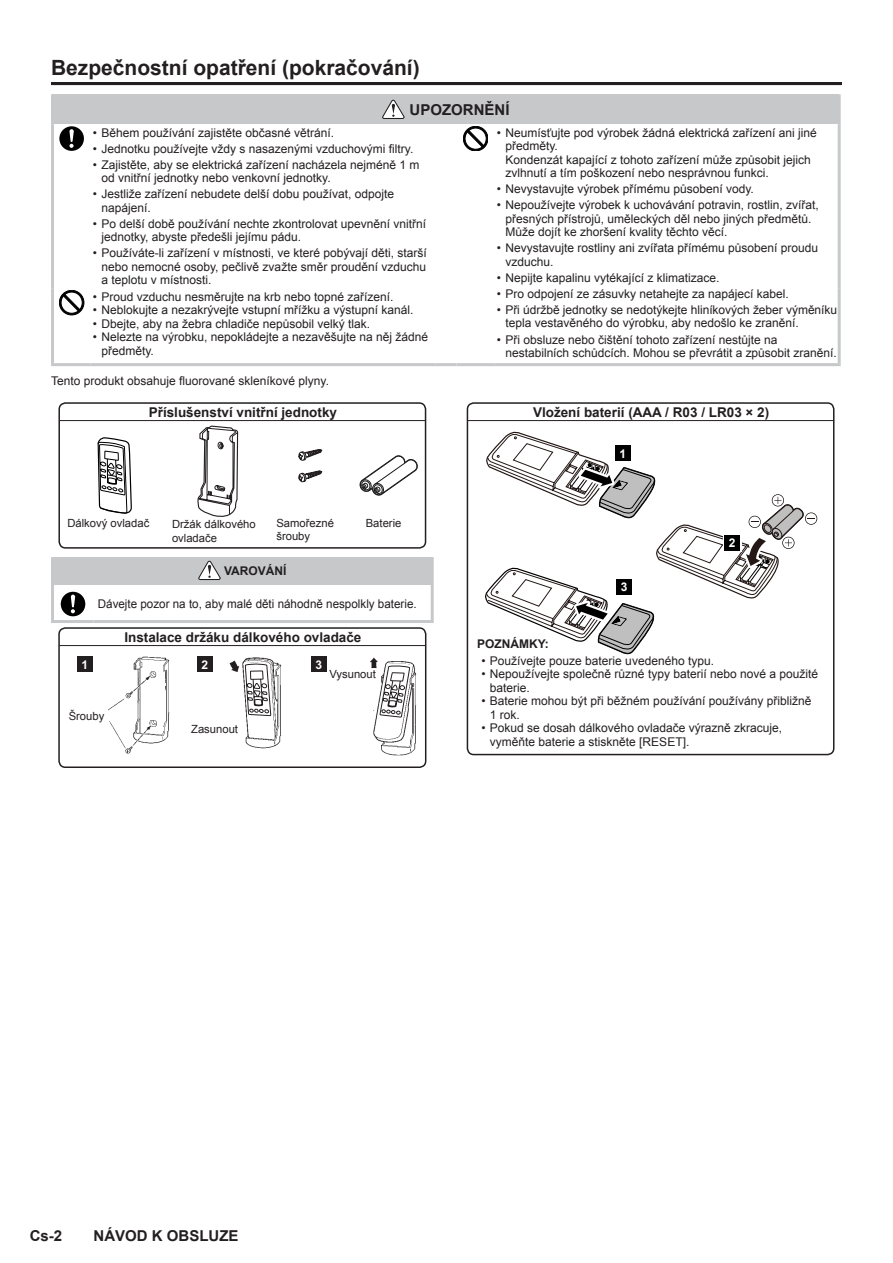
<style>
.page{position:relative;width:893px;height:1263px;background:#fff}
.page>*{position:absolute;margin:0;border:0;box-sizing:border-box;transform-origin:0 0}
.t1{font:700 21px "Arial";color:#231f20}
.t2{font:700 15px "Arial";color:#231f20}
.t3{font:700 13.5px "Arial";color:#231f20}
.t4{font:12px/13.5px "Arial";color:#231f20}
.t5{font:700 12px "Arial";color:#231f20}
.t6{font:700 12px "Arial";color:#fff}
.t7{font:11.25px/13.5px "Arial";color:#231f20}
</style>
<div class="page">
<div style="left:53px;top:94px;width:786px;height:30px;background:#c7c8ca"></div>
<hr style="left:51px;top:94px;width:3px;height:30px;background:#c7c8ca">
<hr style="left:838px;top:94px;width:3px;height:30px;background:#c7c8ca">
<hr style="left:51px;top:124px;width:3px;height:164px;background:#c7c8ca">
<hr style="left:435px;top:363px;width:21px;height:3px;background:#c7c8ca">
<hr style="left:456px;top:363px;width:39px;height:3px;background:#c7c8ca">
<hr style="left:838px;top:124px;width:3px;height:164px;background:#c7c8ca">
<hr style="left:838px;top:288px;width:3px;height:75px;background:#c7c8ca">
<hr style="left:495px;top:363px;width:346px;height:3px;background:#c7c8ca">
<hr style="left:51px;top:288px;width:3px;height:75px;background:#c7c8ca">
<hr style="left:51px;top:363px;width:40px;height:3px;background:#c7c8ca">
<hr style="left:91px;top:363px;width:344px;height:3px;background:#c7c8ca">
<svg style="left:382px;top:100px;width:23px;height:19px"></svg>
<svg style="left:59px;top:126px;width:25px;height:25px"></svg>
<svg style="left:463px;top:126px;width:25px;height:25px"></svg>
<svg style="left:59px;top:290px;width:25px;height:25px"></svg>
<hr style="left:51px;top:82px;width:791px;height:3px;background:#231f20">
<svg style="left:197px;top:425px;width:41px;height:92px"></svg>
<svg style="left:299px;top:449px;width:23px;height:12px"></svg>
<svg style="left:299px;top:470px;width:23px;height:12px"></svg>
<div style="left:58px;top:402px;width:368px;height:147px;border:2px solid #231f20;border-radius:6px"></div>
<hr style="left:59px;top:420px;width:367px;height:1px;background:#231f20">
<svg style="left:98px;top:437px;width:34px;height:77px"></svg>
<svg style="left:360px;top:455px;width:58px;height:41px"></svg>
<div style="left:53px;top:557px;width:379px;height:28px;background:#c7c8ca"></div>
<hr style="left:51px;top:557px;width:3px;height:28px;background:#c7c8ca">
<hr style="left:431px;top:557px;width:3px;height:28px;background:#c7c8ca">
<hr style="left:51px;top:585px;width:3px;height:35px;background:#c7c8ca">
<hr style="left:51px;top:620px;width:43px;height:3px;background:#c7c8ca">
<hr style="left:431px;top:585px;width:3px;height:35px;background:#c7c8ca">
<hr style="left:94px;top:620px;width:340px;height:3px;background:#c7c8ca">
<svg style="left:198px;top:561px;width:23px;height:19px"></svg>
<svg style="left:61px;top:592px;width:24px;height:24px"></svg>
<div style="left:58px;top:627px;width:368px;height:141px;border:2px solid #231f20;border-radius:6px"></div>
<hr style="left:59px;top:645px;width:367px;height:1px;background:#231f20">
<div style="left:311px;top:657px;width:15px;height:15px;background:#231f20"></div>
<div style="left:197px;top:657px;width:15px;height:15px;background:#231f20"></div>
<div style="left:77px;top:657px;width:16px;height:15px;background:#231f20"></div>
<img style="left:108px;top:657px;width:62px;height:96px">
<img style="left:229px;top:660px;width:52px;height:89px">
<div style="left:221px;top:685px;width:22px;height:16px;background:#fff"></div>
<svg style="left:244px;top:657px;width:29px;height:80px"></svg>
<img style="left:370px;top:657px;width:47px;height:98px">
<div style="left:356px;top:696px;width:20px;height:14px;background:#fff"></div>
<svg style="left:376px;top:663px;width:36px;height:75px"></svg>
<div style="left:467px;top:402px;width:367px;height:353px;border:2px solid #231f20;border-radius:6px"></div>
<hr style="left:468px;top:420px;width:366px;height:1px;background:#231f20">
<svg style="left:485px;top:432px;width:332px;height:222px"></svg>
<h1 class="t1" style="left:51px;top:53px;width:370px">Bezpečnostní opatření (pokračování)</h1>
<p class="t2" style="left:410px;top:100px;width:102px">UPOZORNĚNÍ</p>
<p class="t4" style="left:93px;top:126px;width:243px">• Během používání zajistěte občasné větrání.</p>
<p class="t4" style="left:93px;top:142px;width:322px">• Jednotku používejte vždy s nasazenými vzduchovými filtry.</p>
<p class="t4" style="left:101px;top:158px;width:320px;text-indent:-9px">• Zajistěte, aby se elektrická zařízení nacházela nejméně 1 m od vnitřní jednotky nebo venkovní jednotky.</p>
<p class="t4" style="left:101px;top:187px;width:294px;text-indent:-9px">• Jestliže zařízení nebudete delší dobu používat, odpojte napájení.</p>
<p class="t4" style="left:101px;top:217px;width:326px;text-indent:-9px">• Po delší době používání nechte zkontrolovat upevnění vnitřní jednotky, abyste předešli jejímu pádu.</p>
<p class="t4" style="left:101px;top:247px;width:327px;text-align:justify;text-indent:-9px">• Používáte-li zařízení v místnosti, ve které pobývají děti, starší nebo nemocné osoby, pečlivě zvažte směr proudění vzduchu a teplotu v místnosti.</p>
<p class="t4" style="left:93px;top:290px;width:302px">• Proud vzduchu nesměrujte na krb nebo topné zařízení.</p>
<p class="t4" style="left:93px;top:303px;width:322px">• Neblokujte a nezakrývejte vstupní mřížku a výstupní kanál.</p>
<p class="t4" style="left:93px;top:317px;width:279px">• Dbejte, aby na žebra chladiče nepůsobil velký tlak.</p>
<p class="t4" style="left:101px;top:330px;width:328px;text-indent:-9px">• Nelezte na výrobku, nepokládejte a nezavěšujte na něj žádné předměty.</p>
<p class="t4" style="left:51px;top:375px;width:279px">Tento produkt obsahuje fluorované skleníkové plyny.</p>
<p class="t3" style="left:149px;top:403px;width:190px">Příslušenství vnitřní jednotky</p>
<p class="t7" style="left:172px;top:518px;width:85px">Držák dálkového ovladače</p>
<p class="t7" style="left:276px;top:516px;width:59px">Samořezné šrouby</p>
<p class="t7" style="left:67px;top:516px;width:83px">Dálkový ovladač</p>
<p class="t7" style="left:366px;top:516px;width:37px">Baterie</p>
<p class="t5" style="left:224px;top:563px;width:64px">VAROVÁNÍ</p>
<p class="t4" style="left:98px;top:597px;width:320px">Dávejte pozor na to, aby malé děti náhodně nespolkly baterie.</p>
<p class="t3" style="left:124px;top:628px;width:239px">Instalace držáku dálkového ovladače</p>
<p class="t6" style="left:82px;top:656px;width:8px">1</p>
<p class="t6" style="left:201px;top:656px;width:8px">2</p>
<p class="t6" style="left:315px;top:656px;width:8px">3</p>
<p class="t7" style="left:329px;top:667px;width:48px">Vysunout</p>
<p class="t7" style="left:69px;top:709px;width:37px">Šrouby</p>
<p class="t7" style="left:191px;top:723px;width:48px">Zasunout</p>
<p class="t4" style="left:505px;top:126px;width:313px;text-indent:-9px">• Neumísťujte pod výrobek žádná elektrická zařízení ani jiné předměty.<br>Kondenzát kapající z tohoto zařízení může způsobit jejich zvlhnutí a tím poškození nebo nesprávnou funkci.</p>
<p class="t4" style="left:497px;top:182px;width:259px">• Nevystavujte výrobek přímému působení vody.</p>
<p class="t4" style="left:505px;top:198px;width:315px;text-indent:-9px">• Nepoužívejte výrobek k uchovávání potravin, rostlin, zvířat, přesných přístrojů, uměleckých děl nebo jiných předmětů.<br>Může dojít ke zhoršení kvality těchto věcí.</p>
<p class="t4" style="left:505px;top:241px;width:314px;text-indent:-9px">• Nevystavujte rostliny ani zvířata přímému působení proudu vzduchu.</p>
<p class="t4" style="left:497px;top:271px;width:224px">• Nepijte kapalinu vytékající z klimatizace.</p>
<p class="t4" style="left:497px;top:287px;width:293px">• Pro odpojení ze zásuvky netahejte za napájecí kabel.</p>
<p class="t4" style="left:505px;top:303px;width:333px;text-indent:-9px">• Při údržbě jednotky se nedotýkejte hliníkových žeber výměníku tepla vestavěného do výrobku, aby nedošlo ke zranění.</p>
<p class="t4" style="left:505px;top:333px;width:333px;text-indent:-9px">• Při obsluze nebo čištění tohoto zařízení nestůjte na nestabilních schůdcích. Mohou se převrátit a způsobit zranění.</p>
<p class="t3" style="left:533px;top:403px;width:238px">Vložení baterií (AAA / R03 / LR03 × 2)</p>
<p class="t6" style="left:619px;top:445px;width:8px">1</p>
<p class="t6" style="left:621px;top:579px;width:8px">3</p>
<p class="t6" style="left:729px;top:535px;width:8px">2</p>
<p class="t5" style="left:477px;top:635px;width:73px">POZNÁMKY:</p>
<p class="t4" style="left:481px;top:654px;width:234px">• Používejte pouze baterie uvedeného typu.</p>
<p class="t4" style="left:490px;top:667px;width:330px;text-indent:-9px">• Nepoužívejte společně různé typy baterií nebo nové a použité baterie.</p>
<p class="t4" style="left:490px;top:694px;width:323px;text-indent:-9px">• Baterie mohou být při běžném používání používány přibližně<br>1 rok.</p>
<p class="t4" style="left:490px;top:721px;width:294px;text-indent:-9px">• Pokud se dosah dálkového ovladače výrazně zkracuje, vyměňte baterie a stiskněte [RESET].</p>
<p class="t2" style="left:30px;top:1226px;width:34px">Cs-2</p>
<p class="t2" style="left:94px;top:1225px;width:147px">NÁVOD K OBSLUZE</p>
</div>
